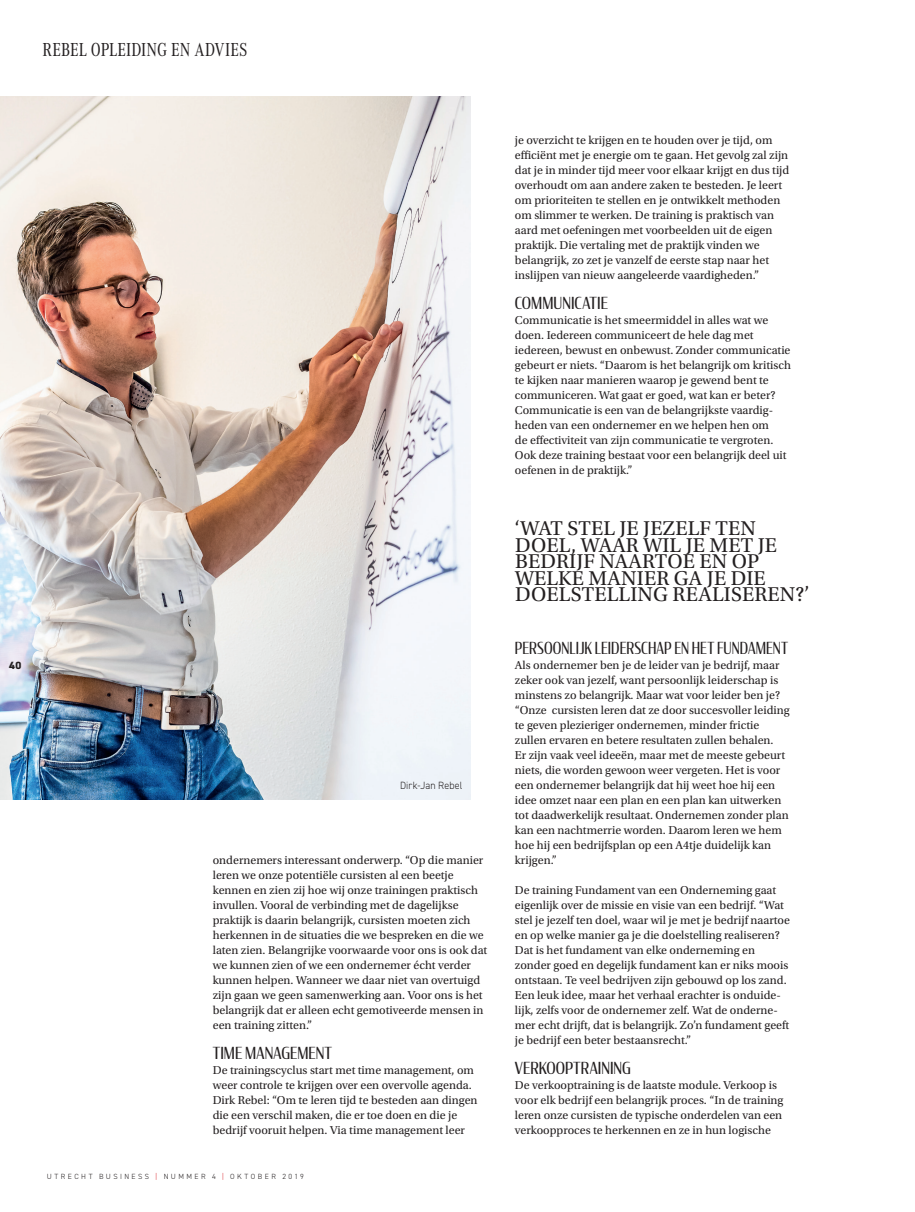
<style>
.page{position:relative;width:915px;height:1212px;background:#fff}
.page>*{position:absolute;margin:0;border:0;box-sizing:border-box;transform-origin:0 0}
.t1{font:21px/16.5px "Utopia Std";letter-spacing:.01em;color:#231f20}
.t2{font:19.5px "Corporate A Cond Pro";color:#231f20}
.t3{font:16.5px "Condor Cond";letter-spacing:.005em;color:#231f20}
.t4{font:16.5px "Condor Cond";letter-spacing:.005em;color:#231f20;scale:.93 1}
.t5{font:12px/15px "Utopia Std";color:#231f20}
.t6{font:300 10.5px "DIN2014";letter-spacing:.01em;color:#231f20;scale:.95 1}
.t7{font:800 10.5px "DIN2014";color:#231f20}
.t8{font:300 7.5px "DIN2014";letter-spacing:.325em;color:#231f20}
.s1{color:#d81c23}
</style>
<div class="page">
<img style="left:0;top:97px;width:470px;height:702px">
<h2 class="t2" style="left:43px;top:36px;width:206px">REBEL OPLEIDING EN ADVIES</h2>
<p class="t7" style="left:9px;top:658px;width:14px">40</p>
<p class="t6" style="left:400px;top:779px;width:67px">Dirk-Jan Rebel</p>
<p class="t5" style="left:213px;top:853px;width:276px">ondernemers interessant onderwerp. “Op die manier leren we onze potentiële cursisten al een beetje kennen en zien zij hoe wij onze trainingen praktisch invullen. Vooral de verbinding met de dagelijkse praktijk is daarin belangrijk, cursisten moeten zich herkennen in de situaties die we bespreken en die we laten zien. Belangrijke voorwaarde voor ons is ook dat we kunnen zien of we een ondernemer écht verder kunnen helpen. Wanneer we daar niet van overtuigd zijn gaan we geen samenwerking aan. Voor ons is het belangrijk dat er alleen echt gemotiveerde mensen in een training zitten.”</p>
<h3 class="t3" style="left:213px;top:1043px;width:121px">TIME MANAGEMENT</h3>
<p class="t5" style="left:213px;top:1063px;width:266px">De trainingscyclus start met time management, om weer controle te krijgen over een overvolle agenda.<br>Dirk Rebel: “Om te leren tijd te besteden aan dingen die een verschil maken, die er toe doen en die je bedrijf vooruit helpen. Via time management leer</p>
<p class="t8" style="left:47px;top:1172px;width:258px">UTRECHT BUSINESS <span class="s1">|</span> NUMMER 4 <span class="s1">|</span> OKTOBER 2019</p>
<p class="t5" style="left:514px;top:133px;width:276px">je overzicht te krijgen en te houden over je tijd, om efficiënt met je energie om te gaan. Het gevolg zal zijn dat je in minder tijd meer voor elkaar krijgt en dus tijd overhoudt om aan andere zaken te besteden. Je leert om prioriteiten te stellen en je ontwikkelt methoden om slimmer te werken. De training is praktisch van aard met oefeningen met voorbeelden uit de eigen praktijk. Die vertaling met de praktijk vinden we belangrijk, zo zet je vanzelf de eerste stap naar het inslijpen van nieuw aangeleerde vaardigheden.”</p>
<h3 class="t3" style="left:514px;top:293px;width:95px">COMMUNICATIE</h3>
<p class="t5" style="left:514px;top:313px;width:277px">Communicatie is het smeermiddel in alles wat we doen. Iedereen communiceert de hele dag met iedereen, bewust en onbewust. Zonder communicatie gebeurt er niets. “Daarom is het belangrijk om kritisch te kijken naar manieren waarop je gewend bent te communiceren. Wat gaat er goed, wat kan er beter?<br>Communicatie is een van de belangrijkste vaardig&shy;heden van een ondernemer en we helpen hen om<br>de effectiviteit van zijn communicatie te vergroten.<br>Ook deze training bestaat voor een belangrijk deel uit oefenen in de praktijk.”</p>
<h1 class="t1" style="left:514px;top:520px;width:296px">‘WAT STEL JE JEZELF TEN<br>DOEL, WAAR WIL JE MET JE<br>BEDRIJF NAARTOE EN OP<br>WELKE MANIER GA JE DIE<br>DOELSTELLING REALISEREN?’</h1>
<h3 class="t4" style="left:514px;top:638px;width:295px">PERSOONLIJK LEIDERSCHAP EN HET FUNDAMENT</h3>
<p class="t5" style="left:514px;top:658px;width:276px">Als ondernemer ben je de leider van je bedrijf, maar zeker ook van jezelf, want persoonlijk leiderschap is minstens zo belangrijk. Maar wat voor leider ben je? “Onze cursisten leren dat ze door succesvoller leiding te geven plezieriger ondernemen, minder frictie zullen ervaren en betere resultaten zullen behalen.<br>Er zijn vaak veel ideeën, maar met de meeste gebeurt niets, die worden gewoon weer vergeten. Het is voor een ondernemer belangrijk dat hij weet hoe hij een idee omzet naar een plan en een plan kan uitwerken tot daadwerkelijk resultaat. Ondernemen zonder plan kan een nachtmerrie worden. Daarom leren we hem hoe hij een bedrijfsplan op een A4tje duidelijk kan krijgen.”</p>
<p class="t5" style="left:514px;top:883px;width:276px">De training Fundament van een Onderneming gaat eigenlijk over de missie en visie van een bedrijf. “Wat stel je jezelf ten doel, waar wil je met je bedrijf naartoe en op welke manier ga je die doelstelling realiseren?<br>Dat is het fundament van elke onderneming en zonder goed en degelijk fundament kan er niks moois ontstaan. Te veel bedrijven zijn gebouwd op los zand.<br>Een leuk idee, maar het verhaal erachter is onduide&shy;lijk, zelfs voor de ondernemer zelf. Wat de onderne&shy;mer echt drijft, dat is belangrijk. Zo’n fundament geeft je bedrijf een beter bestaansrecht.”</p>
<h3 class="t3" style="left:514px;top:1058px;width:117px">VERKOOPTRAINING</h3>
<p class="t5" style="left:514px;top:1078px;width:270px">De verkooptraining is de laatste module. Verkoop is voor elk bedrijf een belangrijk proces. “In de training leren onze cursisten de typische onderdelen van een verkoopproces te herkennen en ze in hun logische</p>
</div>
